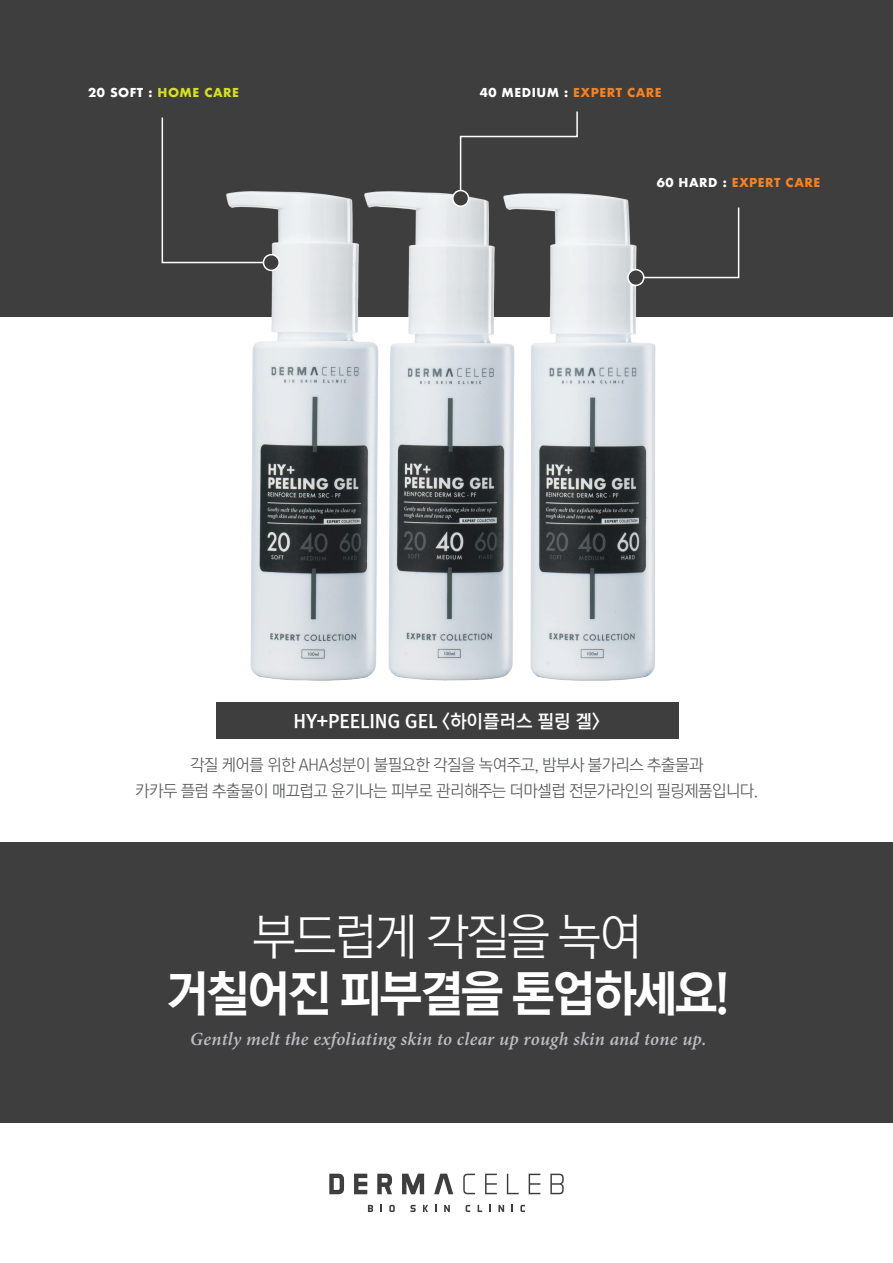
<style>
.page{position:relative;width:893px;height:1263px;background:#fff}
.page>*{position:absolute;margin:0;border:0;box-sizing:border-box;transform-origin:0 0}
.t1{font:49.35px "Rix M Go EB";letter-spacing:-.05em;color:#fff}
.t2{font:49.35px "Rix M Go L";letter-spacing:-.05em;color:#fff}
.t3{font:italic 600 18.6px "Minion Pro";letter-spacing:.01em;color:#bcbdc0}
.t4{font:18.3px "Rix M Go EB";color:#fff}
.t5{font:16.5px/25.5px "Rix M Go L";letter-spacing:-.03em;color:#57585a;text-align:center}
.t6{font:700 12px "Futura";letter-spacing:.04em;color:#f58220}
.t7{font:700 12px "Futura";letter-spacing:.04em;color:#d6df21}
.s1{color:#fff}
.s2{font-family:"Rix M Go B"}
</style>
<div class="page">
<div style="left:0;top:0;width:893px;height:317px;background:#3e3e3f"></div>
<img style="left:514px;top:193px;width:141px;height:488px">
<img style="left:250px;top:192px;width:114px;height:489px">
<img style="left:364px;top:192px;width:150px;height:489px">
<div style="left:0;top:842px;width:893px;height:281px;background:#3e3e3f"></div>
<svg style="left:329px;top:1174px;width:15px;height:20px"></svg>
<svg style="left:354px;top:1174px;width:13px;height:20px"></svg>
<svg style="left:377px;top:1174px;width:15px;height:20px"></svg>
<svg style="left:402px;top:1174px;width:22px;height:20px"></svg>
<svg style="left:434px;top:1174px;width:19px;height:20px"></svg>
<svg style="left:463px;top:1174px;width:12px;height:20px"></svg>
<svg style="left:485px;top:1174px;width:12px;height:20px"></svg>
<svg style="left:507px;top:1174px;width:12px;height:20px"></svg>
<svg style="left:529px;top:1174px;width:11px;height:20px"></svg>
<svg style="left:550px;top:1174px;width:14px;height:20px"></svg>
<svg style="left:368px;top:1205px;width:5px;height:7px"></svg>
<svg style="left:380px;top:1205px;width:2px;height:7px"></svg>
<svg style="left:389px;top:1205px;width:6px;height:7px"></svg>
<svg style="left:410px;top:1205px;width:6px;height:7px"></svg>
<svg style="left:423px;top:1205px;width:5px;height:7px"></svg>
<svg style="left:435px;top:1205px;width:2px;height:7px"></svg>
<svg style="left:444px;top:1205px;width:6px;height:7px"></svg>
<svg style="left:466px;top:1205px;width:4px;height:7px"></svg>
<svg style="left:478px;top:1205px;width:4px;height:7px"></svg>
<svg style="left:498px;top:1205px;width:6px;height:7px"></svg>
<svg style="left:511px;top:1205px;width:2px;height:7px"></svg>
<svg style="left:520px;top:1205px;width:5px;height:7px"></svg>
<div style="left:216px;top:703px;width:463px;height:36px;background:#3e3e3f"></div>
<svg style="left:161px;top:117px;width:107px;height:147px"></svg>
<svg style="left:637px;top:206px;width:103px;height:73px"></svg>
<div style="left:263px;top:255px;width:16px;height:15px;background:#3e3e3f;border-radius:50%"></div>
<div style="left:263px;top:254px;width:17px;height:17px;border:2px solid #fff;border-radius:50%"></div>
<div style="left:628px;top:270px;width:16px;height:15px;background:#3e3e3f;border-radius:50%"></div>
<div style="left:627px;top:269px;width:17px;height:17px;border:2px solid #fff;border-radius:50%"></div>
<svg style="left:459px;top:111px;width:120px;height:85px"></svg>
<div style="left:453px;top:190px;width:16px;height:16px;background:#3e3e3f;border-radius:50%"></div>
<div style="left:452px;top:190px;width:17px;height:17px;border:2px solid #fff;border-radius:50%"></div>
<p class="t7" style="left:88px;top:84px;width:152px"><span class="s1">20 SOFT :</span> HOME CARE</p>
<p class="t6" style="left:480px;top:84px;width:184px"><span class="s1">40 MEDIUM :</span> EXPERT CARE</p>
<p class="t6" style="left:657px;top:174px;width:165px"><span class="s1">60 HARD :</span> EXPERT CARE</p>
<p class="t4" style="left:294px;top:711px;width:308px">HY+PEELING GEL <span class="s2">&lt;하이플러스 필링 겔&gt;</span></p>
<p class="t5" style="left:135px;top:752px;width:625px">각질 케어를 위한 AHA성분이 불필요한 각질을 녹여주고, 밤부사 불가리스 추출물과<br>카카두 플럼 추출물이 매끄럽고 윤기나는 피부로 관리해주는 더마셀럽 전문가라인의 필링제품입니다.</p>
<h1 class="t2" style="left:253px;top:910px;width:391px">부드럽게 각질을 녹여</h1>
<h1 class="t1" style="left:166px;top:967px;width:565px">거칠어진 피부결을 톤업하세요!</h1>
<p class="t3" style="left:190px;top:1026px;width:518px">Gently melt the exfoliating skin to clear up rough skin and tone up.</p>
</div>
